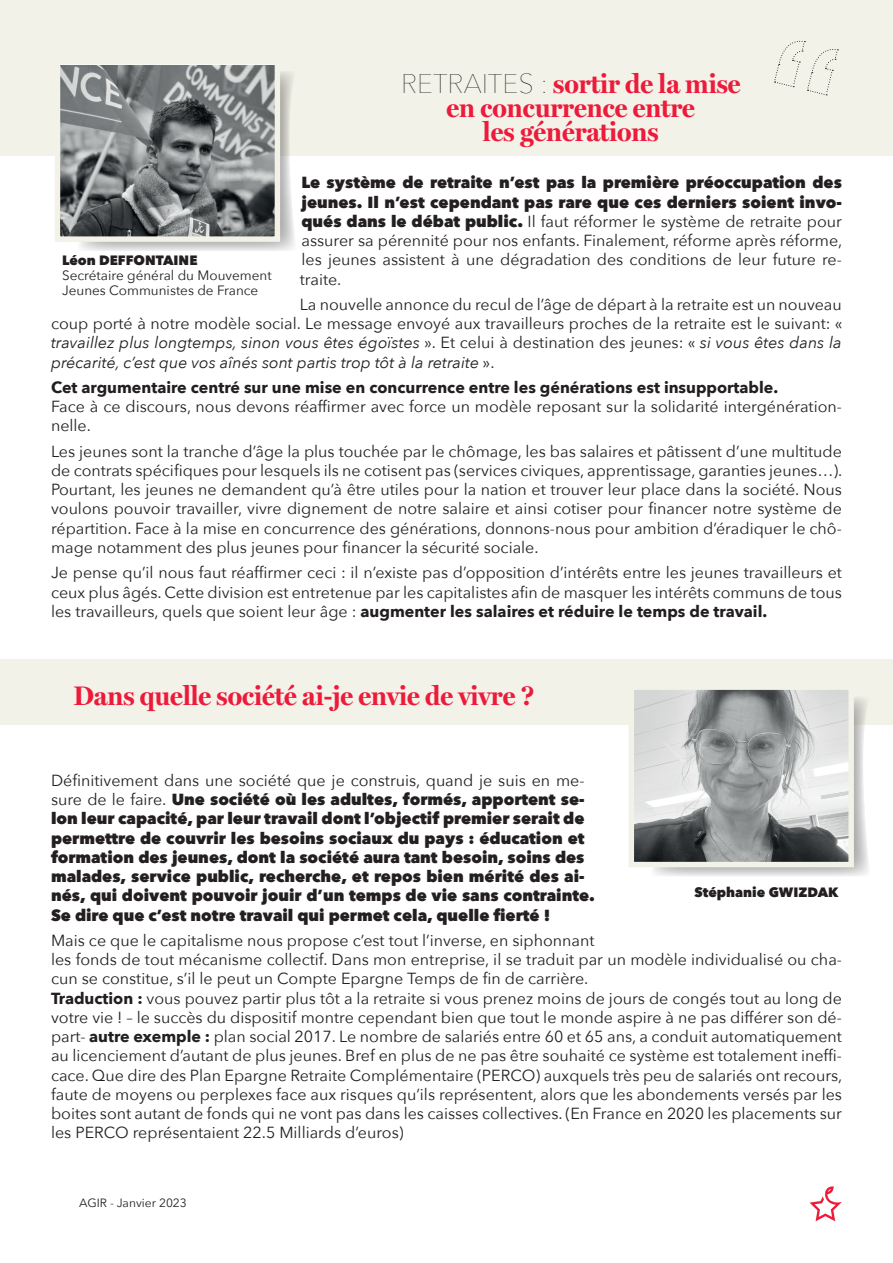
<style>
.page{position:relative;width:893px;height:1263px;background:#fff}
.page>*{position:absolute;margin:0;border:0;box-sizing:border-box;transform-origin:0 0}
.t1{font:700 27px/24px "Miller Display";color:#ed1a3a;text-align:center}
.t2{font:16.05px/19.2px "Avenir Next";color:#231f20;text-align:justify}
.t3{font:800 16.05px/19.2px "Avenir Next";color:#231f20}
.t4{font:700 16.05px "Avenir Next";color:#231f20}
.t5{font:13.5px/15px "Avenir Next";color:#231f20}
.t6{font:800 13.5px "Avenir Next";color:#231f20}
.t7{font:12px "Avenir Next";color:#231f20}
.s1{font-family:"Avenir Next";font-weight:200;color:#231f20}
.s2{font-weight:800}
.s3{font-style:italic}
.s4{font-weight:700}
.s5{font-weight:400}
</style>
<div class="page">
<div style="left:0;top:0;width:893px;height:155px;background:#f2f2e9"></div>
<div style="left:0;top:659px;width:893px;height:65px;background:#f2f2e9"></div>
<svg style="left:774px;top:40px;width:64px;height:55px"></svg>
<div style="left:75px;top:69px;width:222px;height:183px;background:#231f20;opacity:.5"></div>
<img style="left:61px;top:66px;width:213px;height:170px">
<div style="left:55px;top:59px;width:225px;height:183px;border:5px solid #f2f2e9"></div>
<div style="left:649px;top:694px;width:222px;height:184px;background:#231f20;opacity:.5"></div>
<img style="left:635px;top:690px;width:213px;height:171px">
<div style="left:629px;top:684px;width:225px;height:183px;border:5px solid #f2f2e9"></div>
<svg style="left:809px;top:1186px;width:33px;height:35px"></svg>
<h1 class="t1" style="left:401px;top:71px;width:341px"><span class="s1">RETRAITES :</span> sortir de la mise en concurrence entre<br>les générations</h1>
<p class="t2" style="left:300px;top:172px;width:544px"><span class="s2">Le système de retraite n’est pas la première préoccupation des jeunes. Il n’est cependant pas rare que ces derniers soient invo&shy;qués dans le débat public.</span> Il faut réformer le système de retraite pour assurer sa pérennité pour nos enfants. Finalement, réforme après réforme, les jeunes assistent à une dégradation des conditions de leur future re&shy;traite.</p>
<p class="t2" style="left:51px;top:294px;width:793px;text-indent:249px">La nouvelle annonce du recul de l’âge de départ à la retraite est un nouveau coup porté à notre modèle social. Le message envoyé aux travailleurs proches de la retraite est le suivant: « <span class="s3">travaillez plus longtemps, sinon vous êtes égoïstes</span> ». Et celui à destination des jeunes: « <span class="s3">si vous êtes dans la précarité, c’est que vos aînés sont partis trop tôt à la retraite</span> ».</p>
<p class="t4" style="left:51px;top:373px;width:729px">Cet argumentaire centré sur une mise en concurrence entre les générations est insupportable.</p>
<p class="t2" style="left:51px;top:396px;width:792px">Face à ce discours, nous devons réaffirmer avec force un modèle reposant sur la solidarité intergénération&shy;nelle.</p>
<p class="t2" style="left:51px;top:441px;width:793px">Les jeunes sont la tranche d’âge la plus touchée par le chômage, les bas salaires et pâtissent d’une multitude de contrats spécifiques pour lesquels ils ne cotisent pas (services civiques, apprentissage, garanties jeunes…).<br>Pourtant, les jeunes ne demandent qu’à être utiles pour la nation et trouver leur place dans la société. Nous voulons pouvoir travailler, vivre dignement de notre salaire et ainsi cotiser pour financer notre système de répartition. Face à la mise en concurrence des générations, donnons-nous pour ambition d’éradiquer le chô&shy;mage notamment des plus jeunes pour financer la sécurité sociale.</p>
<p class="t2" style="left:51px;top:562px;width:792px">Je pense qu’il nous faut réaffirmer ceci : il n’existe pas d’opposition d’intérêts entre les jeunes travailleurs et ceux plus âgés. Cette division est entretenue par les capitalistes afin de masquer les intérêts communs de tous les travailleurs, quels que soient leur âge : <span class="s4">augmenter les salaires et réduire le temps de travail.</span></p>
<p class="t6" style="left:62px;top:252px;width:137px">Léon DEFFONTAINE</p>
<p class="t5" style="left:62px;top:267px;width:211px">Secrétaire général du Mouvement<br>Jeunes Communistes de France</p>
<h1 class="t1" style="left:73px;top:683px;width:462px">Dans quelle société ai-je envie de vivre ?</h1>
<p class="t3" style="left:51px;top:770px;width:545px"><span class="s5">Définitivement dans une société que je construis, quand je suis en me&shy;sure de le faire.</span> Une société où les adultes, formés, apportent se&shy;lon leur capacité, par leur travail dont l’objectif premier serait de permettre de couvrir les besoins sociaux du pays : éducation et formation des jeunes, dont la société aura tant besoin, soins des malades, service public, recherche, et repos bien mérité des ai&shy;nés, qui doivent pouvoir jouir d’un temps de vie sans contrainte.<br>Se dire que c’est notre travail qui permet cela, quelle fierté !</p>
<p class="t2" style="left:51px;top:930px;width:793px;text-align:left">Mais ce que le capitalisme nous propose c’est tout l’inverse, en siphonnant<br>les fonds de tout mécanisme collectif. Dans mon entreprise, il se traduit par un modèle individualisé ou cha&shy;cun se constitue, s’il le peut un Compte Epargne Temps de fin de carrière.<br><span class="s4">Traduction :</span> vous pouvez partir plus tôt a la retraite si vous prenez moins de jours de congés tout au long de votre vie ! – le succès du dispositif montre cependant bien que tout le monde aspire à ne pas différer son dé&shy;part- <span class="s4">autre exemple :</span> plan social 2017. Le nombre de salariés entre 60 et 65 ans, a conduit automatiquement au licenciement d’autant de plus jeunes. Bref en plus de ne pas être souhaité ce système est totalement ineffi&shy;cace. Que dire des Plan Epargne Retraite Complémentaire (PERCO) auxquels très peu de salariés ont recours, faute de moyens ou perplexes face aux risques qu’ils représentent, alors que les abondements versés par les boites sont autant de fonds qui ne vont pas dans les caisses collectives. (En France en 2020 les placements sur les PERCO représentaient 22.5 Milliards d’euros)</p>
<p class="t6" style="left:694px;top:884px;width:146px">Stéphanie GWIZDAK</p>
<p class="t7" style="left:79px;top:1192px;width:109px">AGIR - Janvier 2023</p>
</div>
